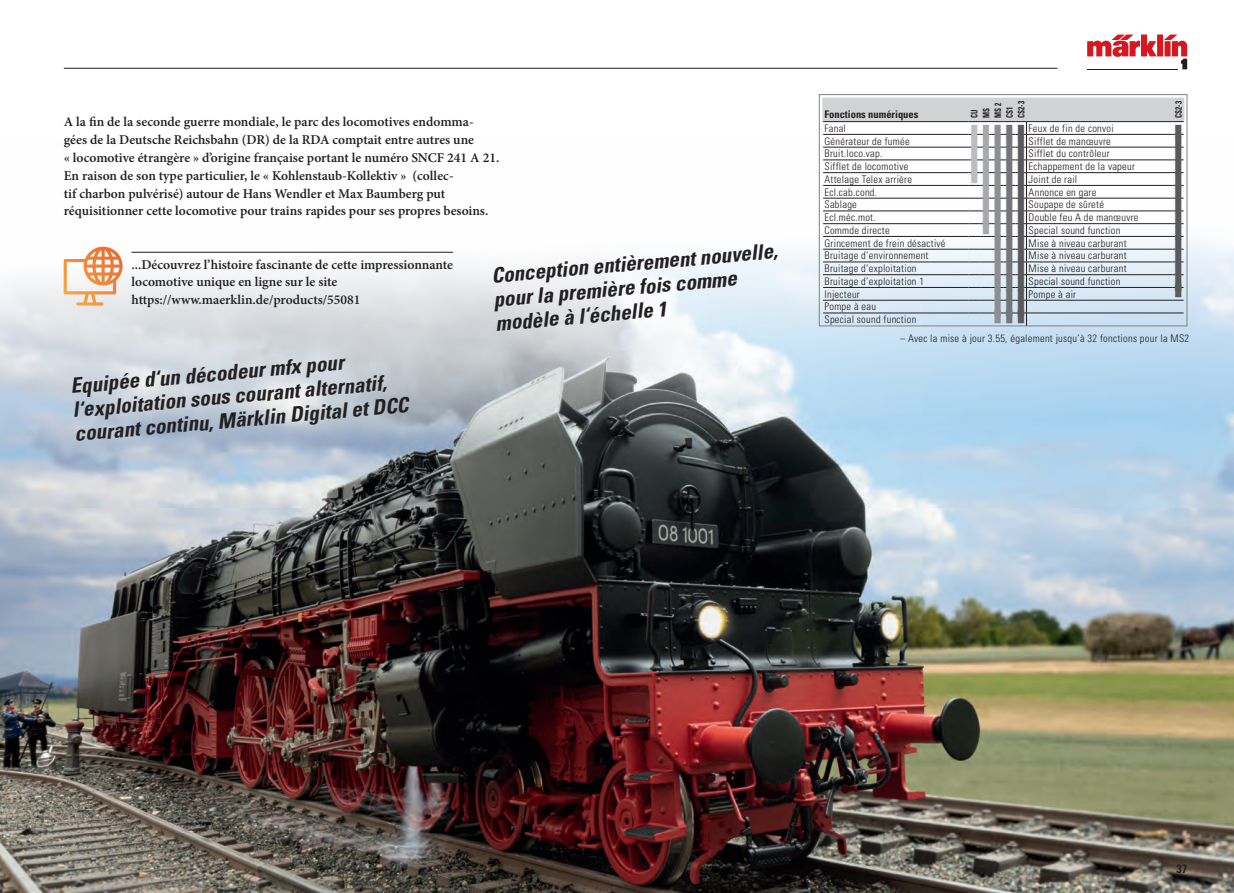
<style>
.page{position:relative;width:1234px;height:893px;background:#fff}
.page>*{position:absolute;margin:0;border:0;box-sizing:border-box;transform-origin:0 0}
.t1{font:23.1px "Wingdings";color:#bcbdc0;scale:.45 1}
.t2{font:23.1px "Wingdings";color:#8d8f92;scale:.45 1}
.t3{font:23.1px "Wingdings";color:#a8a9ad;scale:.45 1}
.t4{font:23.1px "Wingdings";color:#5a5a5d;scale:.45 1}
.t5{font:italic 700 condensed 21px/24px "Univers LT Std";color:#231f20}
.t6{font:600 13.5px/17.9px "Minion Pro";color:#231f20}
.t7{font:700 condensed 12px "Univers LT Std";color:#231f20}
.t8{font:300 condensed 10.5px/12.8px "Univers LT Std";letter-spacing:.025em;color:#231f20}
.t9{font:700 condensed 10.5px "Univers LT Std";color:#231f20}
.t10{font:700 condensed 9px/11.7px "Univers LT Std";letter-spacing:.025em;color:#231f20;scale:.8 1}
.s1{color:#a8a9ad}
.s2{color:#8d8f92}
.s3{color:#757679}
.s4{color:#5a5a5d}
</style>
<div class="page">
<img style="left:0;top:139px;width:1233px;height:754px">
<hr style="left:64px;top:68px;width:993px;height:1px;background:#231f20">
<hr style="left:1086px;top:69px;width:91px;height:1px;background:#231f20">
<svg style="left:1087px;top:35px;width:99px;height:34px"></svg>
<svg style="left:64px;top:247px;width:58px;height:59px"></svg>
<hr style="left:131px;top:252px;width:322px;height:1px;background:#231f20">
<svg style="left:822px;top:98px;width:361px;height:228px"></svg>
<p class="t6" style="left:64px;top:113px;width:437px">A la fin de la seconde guerre mondiale, le parc des locomotives endomma&shy;gées de la Deutsche Reichsbahn (DR) de la RDA comptait entre autres une<br>« locomotive étrangère » d’origine française portant le numéro SNCF 241 A 21.<br>En raison de son type particulier, le « Kohlenstaub-Kollektiv » (collec-<br>tif charbon pulvérisé) autour de Hans Wendler et Max Baumberg put réquisitionner cette locomotive pour trains rapides pour ses propres besoins.</p>
<p class="t6" style="left:131px;top:255px;width:323px">...Découvrez l’histoire fascinante de cette impressionnante locomotive unique en ligne sur le site https://www.maerklin.de/products/55081</p>
<h2 class="t5" style="left:69px;top:374px;width:336px;rotate:-5deg">Equipée d‘un décodeur mfx pour l‘exploitation sous courant alternatif, courant continu, Märklin Digital et DCC</h2>
<h2 class="t5" style="left:490px;top:264px;width:289px;rotate:-5deg">Conception entièrement nouvelle, pour la première fois comme modèle à l‘échelle 1</h2>
<p class="t10" style="left:1172px;top:118px;width:23px;rotate:-90deg">CS2-3</p>
<p class="t9" style="left:824px;top:108px;width:95px">Fonctions numériques</p>
<p class="t10" style="left:968px;top:118px;width:23px;rotate:-90deg">CU<br>MS<br>MS 2<br>CS1<br>CS2-3</p>
<p class="t8" style="left:824px;top:122px;width:87px">Fanal<br>Générateur de fumée</p>
<h1 class="t1" style="left:970px;top:119px;width:123px">■<span class="s1">■</span><span class="s2">■</span><span class="s3">■</span><span class="s4">■</span></h1>
<p class="t8" style="left:824px;top:147px;width:59px">Bruit.loco.vap.</p>
<p class="t8" style="left:1028px;top:122px;width:87px">Feux de fin de convoi<br>Sifflet de manœuvre</p>
<h1 class="t4" style="left:1174px;top:119px;width:19px">■</h1>
<p class="t8" style="left:1028px;top:147px;width:83px">Sifflet du contrôleur</p>
<h1 class="t4" style="left:1174px;top:132px;width:19px">■</h1>
<h1 class="t1" style="left:970px;top:132px;width:123px">■<span class="s1">■</span><span class="s2">■</span><span class="s3">■</span><span class="s4">■</span></h1>
<h1 class="t4" style="left:1174px;top:144px;width:19px">■</h1>
<h1 class="t1" style="left:970px;top:144px;width:123px">■<span class="s1">■</span><span class="s2">■</span><span class="s3">■</span><span class="s4">■</span></h1>
<p class="t8" style="left:824px;top:160px;width:85px">Sifflet de locomotive</p>
<p class="t8" style="left:1028px;top:160px;width:108px">Echappement de la vapeur</p>
<h1 class="t4" style="left:1174px;top:157px;width:19px">■</h1>
<h1 class="t1" style="left:970px;top:157px;width:123px">■<span class="s1">■</span><span class="s2">■</span><span class="s3">■</span><span class="s4">■</span></h1>
<h1 class="t1" style="left:970px;top:164px;width:123px">■<span class="s1">■</span><span class="s2">■</span><span class="s3">■</span><span class="s4">■</span></h1>
<p class="t8" style="left:1028px;top:173px;width:50px">Joint de rail</p>
<p class="t8" style="left:824px;top:173px;width:89px">Attelage Telex arrière</p>
<h1 class="t4" style="left:1174px;top:170px;width:19px">■</h1>
<p class="t8" style="left:1028px;top:185px;width:69px">Annonce en gare</p>
<p class="t8" style="left:824px;top:186px;width:54px">Ecl.cab.cond.</p>
<h1 class="t4" style="left:1174px;top:183px;width:19px">■</h1>
<h1 class="t3" style="left:981px;top:183px;width:97px">■<span class="s2">■</span><span class="s3">■</span><span class="s4">■</span></h1>
<p class="t8" style="left:1028px;top:198px;width:77px">Soupape de sûreté</p>
<p class="t8" style="left:824px;top:198px;width:34px">Sablage</p>
<h1 class="t4" style="left:1174px;top:195px;width:19px">■</h1>
<h1 class="t3" style="left:981px;top:195px;width:97px">■<span class="s2">■</span><span class="s3">■</span><span class="s4">■</span></h1>
<p class="t8" style="left:1028px;top:211px;width:111px">Double feu A de manœuvre</p>
<p class="t8" style="left:824px;top:211px;width:53px">Ecl.méc.mot.</p>
<h1 class="t4" style="left:1174px;top:208px;width:19px">■</h1>
<h1 class="t3" style="left:981px;top:208px;width:97px">■<span class="s2">■</span><span class="s3">■</span><span class="s4">■</span></h1>
<h1 class="t3" style="left:981px;top:215px;width:97px">■<span class="s2">■</span><span class="s3">■</span><span class="s4">■</span></h1>
<p class="t8" style="left:1028px;top:224px;width:93px">Special sound function</p>
<p class="t8" style="left:824px;top:224px;width:67px">Commde directe</p>
<h1 class="t4" style="left:1174px;top:221px;width:19px">■</h1>
<p class="t8" style="left:824px;top:237px;width:123px">Grincement de frein désactivé</p>
<p class="t8" style="left:1028px;top:237px;width:99px">Mise à niveau carburant</p>
<h1 class="t4" style="left:1174px;top:234px;width:19px">■</h1>
<h1 class="t2" style="left:993px;top:234px;width:71px">■<span class="s3">■</span><span class="s4">■</span></h1>
<p class="t8" style="left:1028px;top:249px;width:99px">Mise à niveau carburant</p>
<p class="t8" style="left:824px;top:249px;width:105px">Bruitage d’environnement</p>
<h1 class="t4" style="left:1174px;top:246px;width:19px">■</h1>
<h1 class="t2" style="left:993px;top:246px;width:71px">■<span class="s3">■</span><span class="s4">■</span></h1>
<p class="t8" style="left:1028px;top:262px;width:99px">Mise à niveau carburant</p>
<p class="t8" style="left:824px;top:262px;width:94px">Bruitage d’exploitation</p>
<h1 class="t4" style="left:1174px;top:259px;width:19px">■</h1>
<h1 class="t2" style="left:993px;top:259px;width:71px">■<span class="s3">■</span><span class="s4">■</span></h1>
<p class="t8" style="left:1028px;top:275px;width:93px">Special sound function</p>
<p class="t8" style="left:824px;top:275px;width:101px">Bruitage d’exploitation 1</p>
<h1 class="t2" style="left:993px;top:272px;width:71px">■<span class="s3">■</span><span class="s4">■</span></h1>
<p class="t8" style="left:1028px;top:288px;width:49px">Pompe à air</p>
<p class="t8" style="left:824px;top:288px;width:37px">Injecteur</p>
<h1 class="t2" style="left:993px;top:285px;width:71px">■<span class="s3">■</span><span class="s4">■</span></h1>
<p class="t8" style="left:824px;top:300px;width:53px">Pompe à eau</p>
<h1 class="t2" style="left:993px;top:297px;width:71px">■<span class="s3">■</span><span class="s4">■</span></h1>
<h1 class="t2" style="left:993px;top:304px;width:71px">■<span class="s3">■</span><span class="s4">■</span></h1>
<p class="t8" style="left:824px;top:313px;width:93px">Special sound function</p>
<p class="t8" style="left:899px;top:332px;width:291px">– Avec la mise à jour 3.55, également jusqu’à 32 fonctions pour la MS2</p>
<p class="t7" style="left:1176px;top:862px;width:12px">37</p>
</div>
